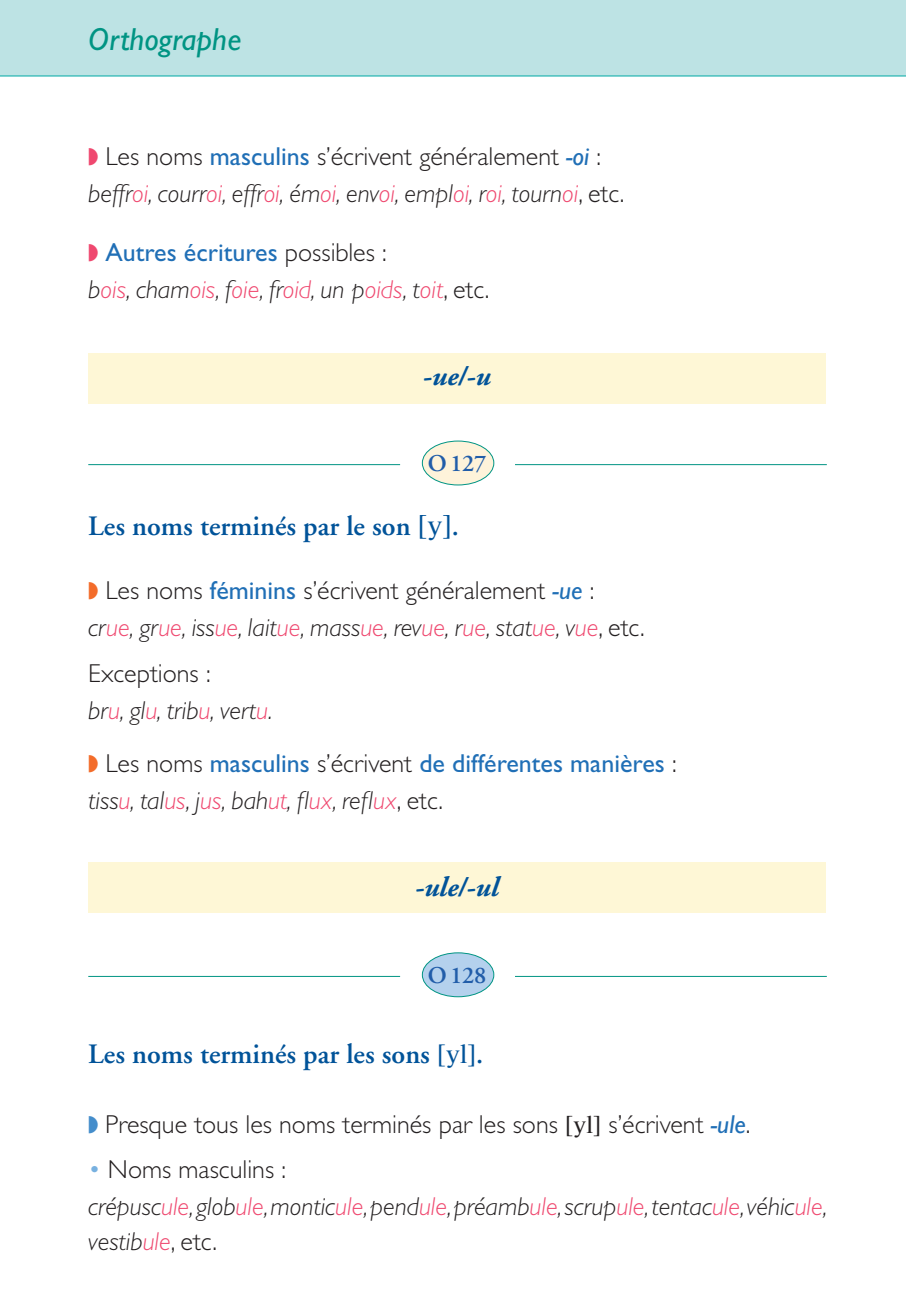
<style>
.page{position:relative;width:906px;height:1303px;background:#fff}
.page>*{position:absolute;margin:0;border:0;box-sizing:border-box;transform-origin:0 0}
.t1{font:italic 32px "Gill Sans";color:#009483}
.t2{font:600 28px "Adobe Garamond";color:#015399}
.t3{font:italic 700 28px "Adobe Garamond";color:#015399}
.t4{font:italic 300 26px/37px "Gill Sans";color:#231f20}
.t5{font:300 26px/37px "Gill Sans";color:#231f20}
.t6{font:26px/37px "Gill Sans";color:#206fb6}
.t7{font:italic 300 26px/37px "Gill Sans";color:#ef486f}
.t8{font:600 24px "Adobe Garamond";letter-spacing:-.01em;color:#215da9}
.s1{color:#ef486f}
.s2{font-style:normal}
.s3{font-weight:400;font-style:normal;color:#206fb6}
.s4{font-weight:400;color:#206fb6}
.s5{font-style:normal;color:#231f20}
.s6{color:#231f20}
.s7{font-family:"Times Phonetic IPA";font-weight:400}
.s8{color:#f36c2a}
.s9{font-weight:400;font-style:italic;color:#206fb6}
.s10{font-style:italic}
.s11{font-style:italic;color:#ef486f}
.s12{font-weight:300;color:#231f20}
.s13{font-weight:300;font-style:italic;color:#231f20}
.s14{font-weight:300;font-style:italic;color:#ef486f}
.s15{font-family:"Times Phonetic IPA";font-weight:400;font-size:26px}
.s16{color:#448dcb}
.s17{font-family:"Times Phonetic IPA";font-weight:400;font-size:24px}
.s18{font-style:normal;color:#78b1e0}
</style>
<div class="page">
<div style="left:0;top:0;width:906px;height:76px;background:#bde3e4"></div>
<hr style="left:0;top:75px;width:906px;height:1px;background:#00a9a5">
<div style="left:88px;top:862px;width:737px;height:51px;background:#fef7d6"></div>
<div style="left:88px;top:353px;width:737px;height:51px;background:#fef7d6"></div>
<hr style="left:88px;top:464px;width:312px;height:1px;background:#009483">
<hr style="left:515px;top:464px;width:312px;height:1px;background:#009483">
<div style="left:422px;top:441px;width:72px;height:44px;background:#fef3da;border-radius:50%"></div>
<div style="left:422px;top:441px;width:72px;height:44px;border:1px solid #009483;border-radius:50%"></div>
<hr style="left:88px;top:976px;width:312px;height:1px;background:#009483">
<hr style="left:515px;top:976px;width:312px;height:1px;background:#009483">
<div style="left:422px;top:953px;width:72px;height:44px;background:#b4d1ed;border-radius:50%"></div>
<div style="left:422px;top:952px;width:72px;height:45px;border:1px solid #009483;border-radius:50%"></div>
<p class="t1" style="left:88px;top:21px;width:155px">Orthographe</p>
<p class="t4" style="left:88px;top:138px;width:538px"><span class="s1">◗</span> <span class="s2">Les noms</span> <span class="s3">masculins</span> <span class="s2">s’écrivent généralement</span> <span class="s4">-oi</span> <span class="s2">: </span>beffr<span class="s1">oi</span>, courr<span class="s1">oi</span>, effr<span class="s1">oi</span>, ém<span class="s1">oi</span>, env<span class="s1">oi</span>, empl<span class="s1">oi</span>, r<span class="s1">oi</span>, tourn<span class="s1">oi</span><span class="s2">, etc.</span></p>
<p class="t7" style="left:88px;top:234px;width:403px">◗ <span class="s3">Autres écritures</span> <span class="s5">possibles :<br></span><span class="s6">b</span>ois<span class="s6">, cham</span>ois<span class="s6">, f</span>oie<span class="s6">, fr</span>oid<span class="s6">, un p</span>oids<span class="s6">, t</span>oit<span class="s5">, etc.</span></p>
<p class="t3" style="left:423px;top:361px;width:69px">-ue/-u</p>
<p class="t8" style="left:428px;top:450px;width:60px">O 127</p>
<p class="t2" style="left:88px;top:510px;width:372px">Les noms terminés par le son <span class="s7">[y]</span>.</p>
<p class="t5" style="left:88px;top:572px;width:558px"><span class="s8">◗</span> Les noms <span class="s4">féminins</span> s’écrivent généralement <span class="s9">-ue</span> : <span class="s10">cr</span><span class="s11">ue</span><span class="s10">, gr</span><span class="s11">ue</span><span class="s10">, iss</span><span class="s11">ue</span><span class="s10">, lait</span><span class="s11">ue</span><span class="s10">, mass</span><span class="s11">ue</span><span class="s10">, rev</span><span class="s11">ue</span><span class="s10">, r</span><span class="s11">ue</span><span class="s10">, stat</span><span class="s11">ue</span><span class="s10">, v</span><span class="s11">ue</span>, etc.</p>
<p class="t4" style="left:88px;top:654px;width:186px"><span class="s2">Exceptions :<br></span>br<span class="s1">u</span>, gl<span class="s1">u</span>, trib<span class="s1">u</span>, vert<span class="s1">u</span>.</p>
<p class="t6" style="left:88px;top:744px;width:590px"><span class="s8">◗</span> <span class="s12">Les noms</span> masculins <span class="s12">s’écrivent</span> de différentes manières <span class="s12">: </span><span class="s13">tiss</span><span class="s14">u</span><span class="s13">, tal</span><span class="s14">us</span><span class="s13">, j</span><span class="s14">us</span><span class="s13">, bah</span><span class="s14">ut</span><span class="s13">, fl</span><span class="s14">ux</span><span class="s13">, refl</span><span class="s14">ux</span><span class="s12">, etc.</span></p>
<p class="t3" style="left:415px;top:872px;width:85px">-ule/-ul</p>
<p class="t8" style="left:428px;top:962px;width:60px">O 128</p>
<p class="t2" style="left:88px;top:1038px;width:396px">Les noms terminés par les sons <span class="s15">[yl]</span>.</p>
<p class="t5" style="left:88px;top:1105px;width:663px"><span class="s16">◗</span> Presque tous les noms terminés par les sons <span class="s17">[yl]</span> s’écrivent <span class="s9">-ule</span>.</p>
<p class="t4" style="left:88px;top:1151px;width:741px"><span class="s18">•</span> <span class="s2">Noms masculins :<br></span>crépusc<span class="s1">ule</span>, glob<span class="s1">ule</span>, montic<span class="s1">ule</span>, pend<span class="s1">ule</span>, préamb<span class="s1">ule</span>, scrup<span class="s1">ule</span>, tentac<span class="s1">ule</span>, véhic<span class="s1">ule</span>,</p>
<p class="t4" style="left:88px;top:1222px;width:130px">vestib<span class="s1">ule</span><span class="s2">, etc.</span></p>
</div>
